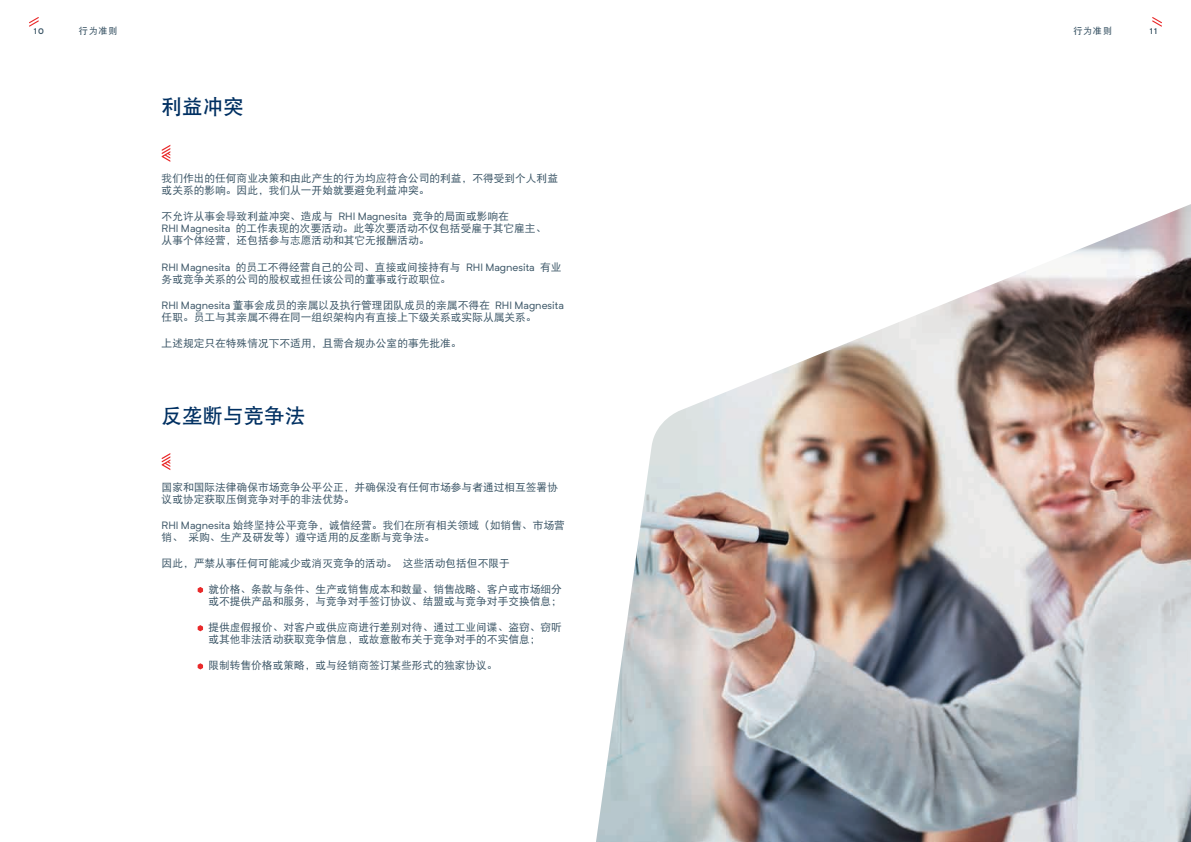
<style>
.page{position:relative;width:1191px;height:842px;background:#fff}
.page>*{position:absolute;margin:0;border:0;box-sizing:border-box;transform-origin:0 0}
.t1{font:20.5px "DF Hei W7";color:#003062}
.t2{font:10.5px/12px "DF Hei W5";color:#3b5566}
.t3{font:10.5px "Neutrif Pro";color:#3b5566}
.t4{font:9px "DF Hei W7";letter-spacing:.09em;color:#3b5566}
.t5{font:600 8px "Neutrif Pro";color:#3b5566}
.s1{font-family:"Neutrif Pro"}
.s2{font-family:"DF Hei W5"}
</style>
<div class="page">
<img style="left:596px;top:204px;width:595px;height:638px">
<svg style="left:1152px;top:17px;width:10px;height:10px"></svg>
<svg style="left:29px;top:17px;width:10px;height:10px"></svg>
<svg style="left:162px;top:145px;width:8px;height:17px"></svg>
<svg style="left:162px;top:453px;width:8px;height:17px"></svg>
<svg style="left:198px;top:587px;width:5px;height:6px"></svg>
<svg style="left:198px;top:625px;width:5px;height:6px"></svg>
<svg style="left:198px;top:663px;width:5px;height:6px"></svg>
<p class="t5" style="left:34px;top:26px;width:12px">10</p>
<p class="t4" style="left:79px;top:26px;width:40px">行为准则</p>
<p class="t4" style="left:1073px;top:26px;width:40px">行为准则</p>
<p class="t5" style="left:1149px;top:26px;width:9px">11</p>
<h1 class="t1" style="left:162px;top:97px;width:83px">利益冲突</h1>
<p class="t2" style="left:162px;top:172px;width:398px">我们作出的任何商业决策和由此产生的行为均应符合公司的利益，不得受到个人利益或关系的影响。因此，我们从一开始就要避免利益冲突。</p>
<p class="t2" style="left:162px;top:211px;width:386px">不允许从事会导致利益冲突、造成与 <span class="s1">RHI Magnesita</span> 竞争的局面或影响在<br><span class="s1">RHI Magnesita</span> 的工作表现的次要活动。此等次要活动不仅包括受雇于其它雇主、从事个体经营，还包括参与志愿活动和其它无报酬活动。</p>
<p class="t3" style="left:162px;top:260px;width:401px">RHI Magnesita <span class="s2">的员工不得经营自己的公司、直接或间接持有与</span> RHI Magnesita <span class="s2">有业</span></p>
<p class="t2" style="left:162px;top:273px;width:291px">务或竞争关系的公司的股权或担任该公司的董事或行政职位。</p>
<p class="t3" style="left:162px;top:298px;width:404px">RHI Magnesita <span class="s2">董事会成员的亲属以及执行管理团队成员的亲属不得在</span> RHI Magnesita</p>
<p class="t2" style="left:162px;top:311px;width:376px">任职。员工与其亲属不得在同一组织架构内有直接上下级关系或实际从属关系。</p>
<p class="t2" style="left:162px;top:337px;width:301px">上述规定只在特殊情况下不适用，且需合规办公室的事先批准。</p>
<h1 class="t1" style="left:162px;top:405px;width:145px">反垄断与竞争法</h1>
<p class="t2" style="left:162px;top:481px;width:398px">国家和国际法律确保市场竞争公平公正，并确保没有任何市场参与者通过相互签署协议或协定获取压倒竞争对手的非法优势。</p>
<p class="t2" style="left:162px;top:519px;width:405px"><span class="s1">RHI Magnesita</span> 始终坚持公平竞争，诚信经营。我们在所有相关领域（如销售、市场营销、 采购、生产及研发等）遵守适用的反垄断与竞争法。</p>
<p class="t2" style="left:162px;top:557px;width:350px">因此，严禁从事任何可能减少或消灭竞争的活动。 这些活动包括但不限于</p>
<p class="t2" style="left:208px;top:583px;width:355px">就价格、条款与条件、生产或销售成本和数量、销售战略、客户或市场细分或不提供产品和服务，与竞争对手签订协议、结盟或与竞争对手交换信息；</p>
<p class="t2" style="left:208px;top:621px;width:355px">提供虚假报价、对客户或供应商进行差别对待、通过工业间谍、盗窃、窃听或其他非法活动获取竞争信息，或故意散布关于竞争对手的不实信息；</p>
<p class="t2" style="left:208px;top:660px;width:291px">限制转售价格或策略，或与经销商签订某些形式的独家协议。</p>
</div>
